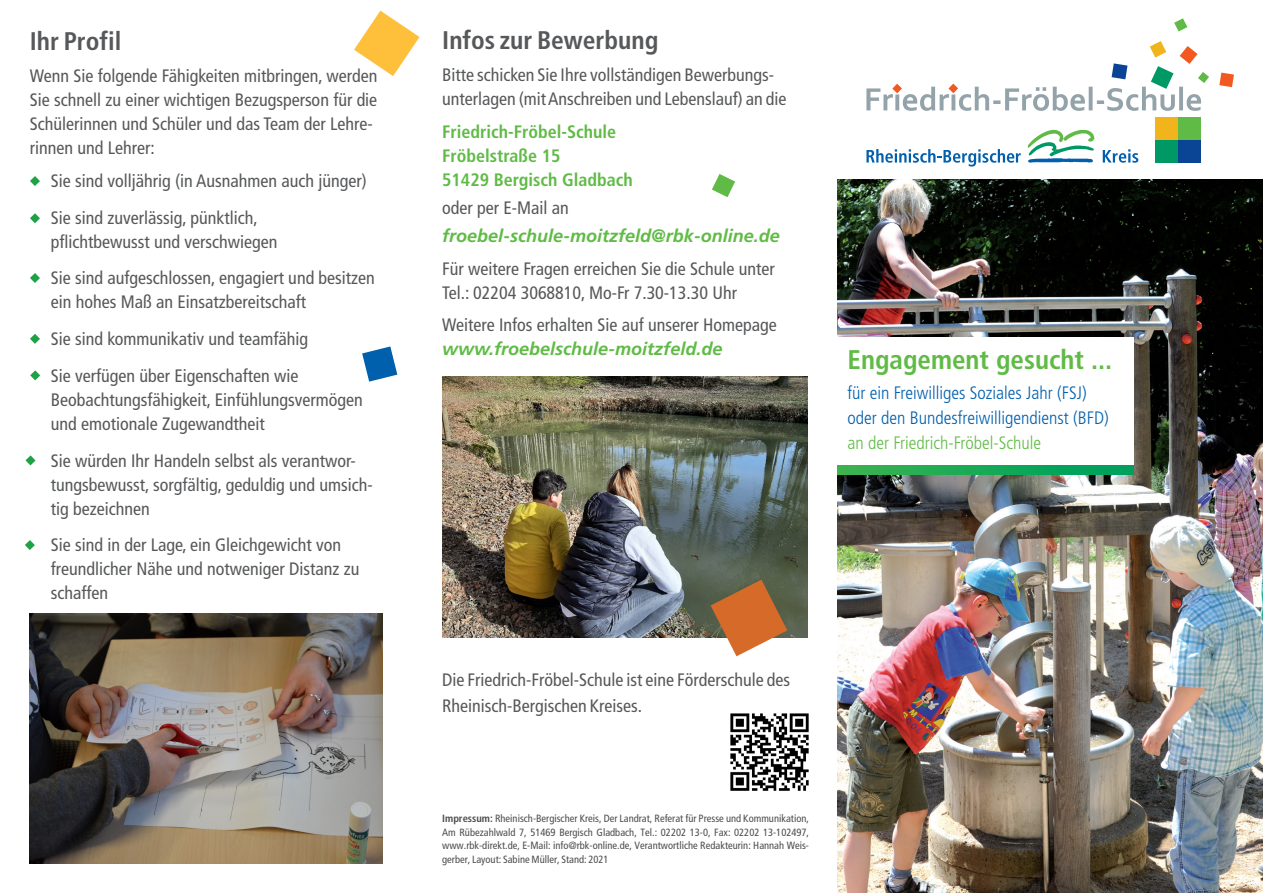
<style>
.page{position:relative;width:1263px;height:893px;background:#fff}
.page>*{position:absolute;margin:0;border:0;box-sizing:border-box;transform-origin:0 0}
.t1{font:700 condensed 27px "Frutiger LT Std";color:#60bb46}
.Head{font:700 condensed 25.5px "Frutiger LT Std";color:#57585a}
.Head-2{font:condensed 18px/24px "Frutiger LT Std";color:#57585a}
.t2{font:300 condensed 18px "Frutiger LT Std";color:#0160ae}
.t3{font:700 condensed 18px "Frutiger LT Std";color:#60bb46}
.t4{font:italic 700 18px "Frutiger LT Std";color:#60bb46}
.t5{font:300 condensed 18px "Frutiger LT Std";color:#60bb46}
.Fließ{font:condensed 10.5px/13.5px "Frutiger LT Std";color:#4b4c4d;text-align:justify}
.s1{font-weight:700;font-style:italic;font-stretch:normal;color:#60bb46}
.s2{font-weight:700}
</style>
<div class="page">
<svg style="left:354px;top:11px;width:65px;height:65px"></svg>
<svg style="left:362px;top:346px;width:35px;height:36px"></svg>
<img style="left:838px;top:179px;width:425px;height:714px">
<div style="left:1155px;top:140px;width:23px;height:23px;background:#009864"></div>
<div style="left:1178px;top:140px;width:23px;height:23px;background:#094594"></div>
<div style="left:1178px;top:117px;width:23px;height:23px;background:#60bb46"></div>
<div style="left:1155px;top:117px;width:23px;height:23px;background:#f1b41c"></div>
<svg style="left:1219px;top:73px;width:15px;height:14px"></svg>
<svg style="left:1174px;top:18px;width:13px;height:14px"></svg>
<svg style="left:866px;top:41px;width:343px;height:70px"></svg>
<img style="left:30px;top:613px;width:353px;height:250px">
<svg style="left:30px;top:176px;width:10px;height:10px"></svg>
<svg style="left:30px;top:213px;width:10px;height:10px"></svg>
<svg style="left:30px;top:273px;width:10px;height:10px"></svg>
<svg style="left:30px;top:334px;width:10px;height:10px"></svg>
<svg style="left:30px;top:370px;width:10px;height:10px"></svg>
<svg style="left:25px;top:540px;width:10px;height:10px"></svg>
<svg style="left:26px;top:455px;width:10px;height:10px"></svg>
<img style="left:442px;top:376px;width:366px;height:261px">
<svg style="left:711px;top:580px;width:76px;height:76px"></svg>
<svg style="left:712px;top:174px;width:23px;height:23px"></svg>
<svg style="left:1103px;top:149px;width:35px;height:14px"></svg>
<svg style="left:1027px;top:130px;width:67px;height:33px"></svg>
<svg style="left:866px;top:149px;width:155px;height:18px"></svg>
<div style="left:835px;top:338px;width:299px;height:135px;background:#fff"></div>
<svg style="left:838px;top:466px;width:296px;height:8px;background:#18a855"></svg>
<img style="left:730px;top:713px;width:79px;height:78px">
<p class="Head" style="left:30px;top:26px;width:93px">Ihr Profil</p>
<p class="Head-2" style="left:30px;top:64px;width:349px">Wenn Sie folgende Fähigkeiten mitbringen, werden Sie schnell zu einer wichtigen Bezugsperson für die Schülerinnen und Schüler und das Team der Lehre&shy;rinnen und Lehrer:</p>
<p class="Head-2" style="left:51px;top:169px;width:317px">Sie sind volljährig (in Ausnahmen auch jünger)</p>
<p class="Head-2" style="left:51px;top:205px;width:228px">Sie sind zuverlässig, pünktlich, pflichtbewusst und verschwiegen</p>
<p class="Head-2" style="left:51px;top:266px;width:326px">Sie sind aufgeschlossen, engagiert und besitzen ein hohes Maß an Einsatzbereitschaft</p>
<p class="Head-2" style="left:51px;top:327px;width:259px">Sie sind kommunikativ und teamfähig</p>
<p class="Head-2" style="left:51px;top:364px;width:313px">Sie verfügen über Eigenschaften wie<br>Beobachtungsfähigkeit, Einfühlungsvermögen und emotionale Zugewandtheit</p>
<p class="Head-2" style="left:51px;top:448px;width:324px">Sie würden Ihr Handeln selbst als verantwor&shy;tungsbewusst, sorgfältig, geduldig und umsich&shy;tig bezeichnen</p>
<p class="Head-2" style="left:51px;top:533px;width:310px">Sie sind in der Lage, ein Gleichgewicht von freundlicher Nähe und notweniger Distanz zu schaffen</p>
<p class="Head" style="left:442px;top:25px;width:218px">Infos zur Bewerbung</p>
<p class="Head-2" style="left:442px;top:63px;width:346px">Bitte schicken Sie Ihre vollständigen Bewerbungs&shy;unterlagen (mit Anschreiben und Lebenslauf) an die</p>
<p class="t3" style="left:442px;top:121px;width:175px">Friedrich-Fröbel-Schule</p>
<p class="t3" style="left:442px;top:145px;width:120px">Fröbelstraße 15</p>
<p class="t3" style="left:442px;top:169px;width:192px">51429 Bergisch Gladbach</p>
<p class="Head-2" style="left:442px;top:196px;width:128px">oder per E-Mail an</p>
<p class="t4" style="left:442px;top:225px;width:339px">froebel-schule-moitzfeld@rbk-online.de</p>
<p class="Head-2" style="left:442px;top:257px;width:334px">Für weitere Fragen erreichen Sie die Schule unter</p>
<p class="Head-2" style="left:442px;top:281px;width:296px">Tel.: 02204 3068810, Mo-Fr 7.30-13.30 Uhr</p>
<p class="Head-2" style="left:442px;top:313px;width:336px">Weitere Infos erhalten Sie auf unserer Homepage <span class="s1">www.froebelschule-moitzfeld.de</span></p>
<p class="t1" style="left:847px;top:344px;width:266px">Engagement gesucht ...</p>
<p class="t2" style="left:847px;top:382px;width:241px">für ein Freiwilliges Soziales Jahr (FSJ)</p>
<p class="t2" style="left:847px;top:408px;width:263px">oder den Bundesfreiwilligendienst (BFD)</p>
<p class="t5" style="left:847px;top:433px;width:195px">an der Friedrich-Fröbel-Schule</p>
<p class="Head-2" style="left:442px;top:668px;width:349px;line-height:25.5px">Die Friedrich-Fröbel-Schule ist eine Förderschule des<br>Rheinisch-Bergischen Kreises.</p>
<p class="Fließ" style="left:442px;top:812px;width:368px"><span class="s2">Impressum:</span> Rheinisch-Bergischer Kreis, Der Landrat, Referat für Presse und Kommunikation, Am Rübezahlwald 7, 51469 Bergisch Gladbach, Tel.: 02202 13-0, Fax: 02202 13-102497, www.rbk-direkt.de, E-Mail: info@rbk-online.de, Verantwortliche Redakteurin: Hannah Weis&shy;gerber, Layout: Sabine Müller, Stand: 2021</p>
</div>
